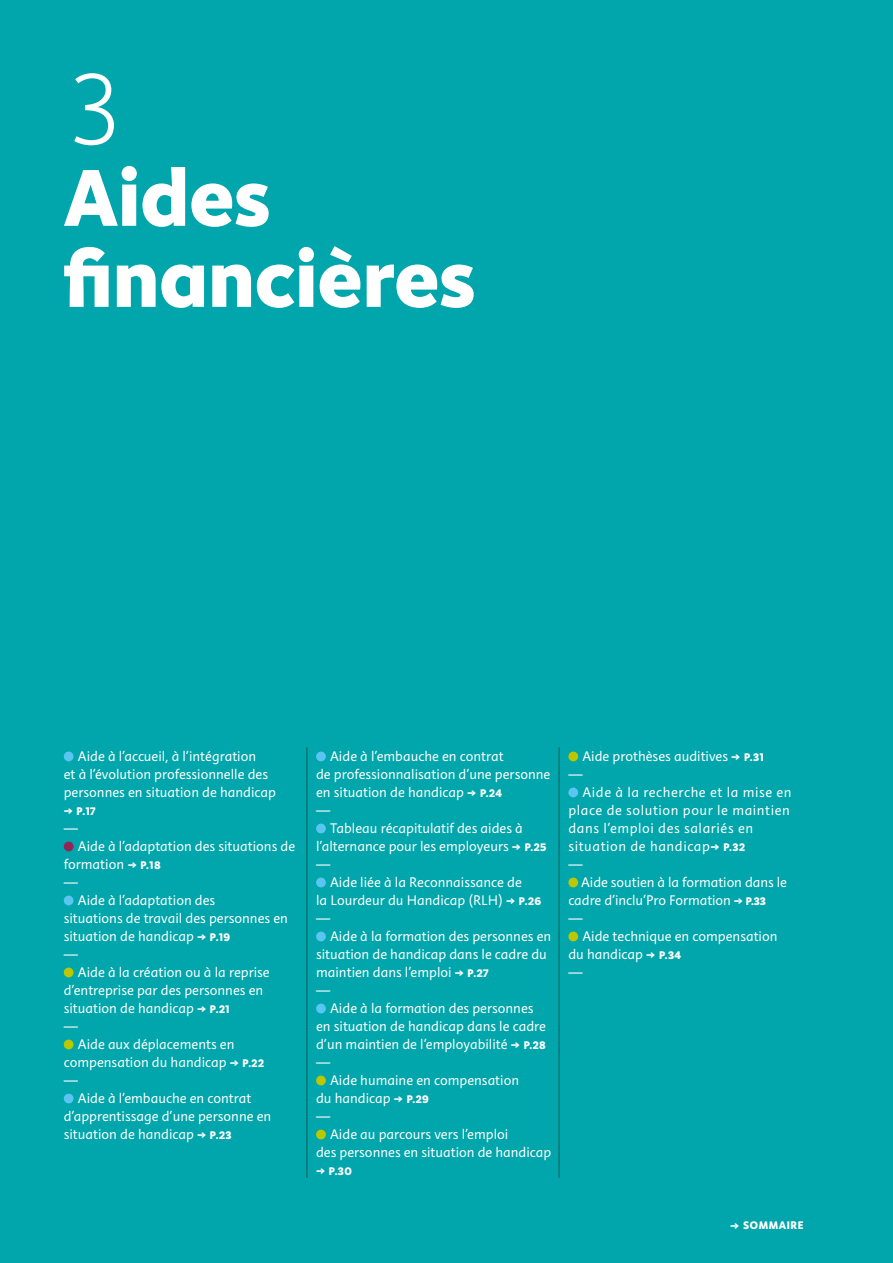
<style>
.page{position:relative;width:893px;height:1263px;background:#00a6ab}
.page>*{position:absolute;margin:0;border:0;box-sizing:border-box;transform-origin:0 0}
.t1{font:105px "Instant 2 Quick";color:#fff}
.t2{font:800 82.5px/81px "Instant 5";color:#fff}
.t3{font:14.25px/18px "Instant 3";color:#fff}
.t4{font:14.25px/18px "Instant 3";letter-spacing:.04em;color:#fff}
.t5{font:800 11.25px "Instant 5";letter-spacing:.05em;color:#fff}
.s1{font-family:"Instant 5";font-weight:800;font-size:11.25px}
</style>
<div class="page">
<div style="left:64px;top:751px;width:10px;height:10px;background:#5bc5f2;border-radius:50%"></div>
<div style="left:64px;top:841px;width:10px;height:10px;background:#952456;border-radius:50%"></div>
<div style="left:64px;top:895px;width:10px;height:10px;background:#5bc5f2;border-radius:50%"></div>
<div style="left:64px;top:967px;width:10px;height:10px;background:#bbc801;border-radius:50%"></div>
<div style="left:64px;top:1039px;width:10px;height:10px;background:#bbc801;border-radius:50%"></div>
<div style="left:64px;top:1093px;width:10px;height:10px;background:#5bc5f2;border-radius:50%"></div>
<div style="left:316px;top:751px;width:10px;height:10px;background:#5bc5f2;border-radius:50%"></div>
<div style="left:316px;top:823px;width:10px;height:10px;background:#5bc5f2;border-radius:50%"></div>
<div style="left:316px;top:877px;width:10px;height:10px;background:#5bc5f2;border-radius:50%"></div>
<div style="left:316px;top:931px;width:10px;height:10px;background:#5bc5f2;border-radius:50%"></div>
<div style="left:316px;top:1003px;width:10px;height:10px;background:#5bc5f2;border-radius:50%"></div>
<div style="left:316px;top:1075px;width:10px;height:10px;background:#bbc801;border-radius:50%"></div>
<div style="left:316px;top:1129px;width:10px;height:10px;background:#bbc801;border-radius:50%"></div>
<div style="left:568px;top:751px;width:10px;height:10px;background:#bbc801;border-radius:50%"></div>
<div style="left:568px;top:787px;width:10px;height:10px;background:#5bc5f2;border-radius:50%"></div>
<div style="left:568px;top:877px;width:10px;height:10px;background:#bbc801;border-radius:50%"></div>
<div style="left:568px;top:931px;width:10px;height:10px;background:#bbc801;border-radius:50%"></div>
<hr style="left:306px;top:747px;width:2px;height:431px;background:#007577">
<hr style="left:558px;top:747px;width:2px;height:431px;background:#007577">
<h1 class="t1" style="left:64px;top:45px;width:64px">3</h1>
<h2 class="t2" style="left:64px;top:156px;width:413px">Aides financières</h2>
<p class="t3" style="left:64px;top:748px;width:214px;text-align:center">Aide à l’accueil, à l’intégration<br>et à l’évolution professionnelle des personnes en situation de handicap</p>
<p class="t5" style="left:64px;top:803px;width:33px">→ P.17</p>
<p class="t3" style="left:64px;top:820px;width:16px">—</p>
<p class="t3" style="left:78px;top:838px;width:219px">Aide à l'adaptation des situations de</p>
<p class="t3" style="left:64px;top:856px;width:98px">formation <span class="s1">→ P.18</span></p>
<p class="t3" style="left:64px;top:874px;width:16px">—</p>
<p class="t3" style="left:78px;top:892px;width:139px">Aide à l’adaptation des</p>
<p class="t3" style="left:64px;top:910px;width:226px">situations de travail des personnes en</p>
<p class="t3" style="left:64px;top:928px;width:168px">situation de handicap <span class="s1">→ P.19</span></p>
<p class="t3" style="left:64px;top:946px;width:16px">—</p>
<p class="t3" style="left:78px;top:964px;width:193px">Aide à la création ou à la reprise</p>
<p class="t3" style="left:64px;top:982px;width:201px">d’entreprise par des personnes en</p>
<p class="t3" style="left:64px;top:1000px;width:167px">situation de handicap <span class="s1">→ P.21</span></p>
<p class="t3" style="left:64px;top:1018px;width:16px">—</p>
<p class="t3" style="left:78px;top:1036px;width:158px">Aide aux déplacements en</p>
<p class="t3" style="left:64px;top:1054px;width:202px">compensation du handicap <span class="s1">→ P.22</span></p>
<p class="t3" style="left:64px;top:1072px;width:16px">—</p>
<p class="t3" style="left:78px;top:1090px;width:175px">Aide à l’embauche en contrat</p>
<p class="t3" style="left:64px;top:1108px;width:209px">d’apprentissage d’une personne en</p>
<p class="t3" style="left:64px;top:1126px;width:169px">situation de handicap <span class="s1">→ P.23</span></p>
<p class="t3" style="left:330px;top:748px;width:175px">Aide à l’embauche en contrat</p>
<p class="t3" style="left:316px;top:766px;width:236px">de professionnalisation d’une personne</p>
<p class="t3" style="left:316px;top:784px;width:187px">en situation de handicap <span class="s1">→ P.24</span></p>
<p class="t3" style="left:316px;top:802px;width:16px">—</p>
<p class="t3" style="left:330px;top:820px;width:194px">Tableau récapitulatif des aides à</p>
<p class="t3" style="left:316px;top:838px;width:232px">l’alternance pour les employeurs <span class="s1">→ P.25</span></p>
<p class="t3" style="left:316px;top:856px;width:16px">—</p>
<p class="t3" style="left:330px;top:874px;width:193px">Aide liée à la Reconnaissance de</p>
<p class="t3" style="left:316px;top:892px;width:227px">la Lourdeur du Handicap (RLH) <span class="s1">→ P.26</span></p>
<p class="t3" style="left:316px;top:910px;width:16px">—</p>
<p class="t3" style="left:330px;top:928px;width:223px">Aide à la formation des personnes en</p>
<p class="t3" style="left:316px;top:946px;width:232px">situation de handicap dans le cadre du</p>
<p class="t3" style="left:316px;top:964px;width:174px">maintien dans l’emploi <span class="s1">→ P.27</span></p>
<p class="t3" style="left:316px;top:982px;width:16px">—</p>
<p class="t3" style="left:330px;top:1000px;width:205px">Aide à la formation des personnes</p>
<p class="t3" style="left:316px;top:1018px;width:231px">en situation de handicap dans le cadre</p>
<p class="t3" style="left:316px;top:1036px;width:231px">d’un maintien de l’employabilité <span class="s1">→ P.28</span></p>
<p class="t3" style="left:316px;top:1054px;width:16px">—</p>
<p class="t3" style="left:330px;top:1072px;width:190px">Aide humaine en compensation</p>
<p class="t3" style="left:316px;top:1090px;width:114px">du handicap <span class="s1">→ P.29</span></p>
<p class="t3" style="left:316px;top:1108px;width:16px">—</p>
<p class="t3" style="left:330px;top:1126px;width:180px">Aide au parcours vers l’emploi</p>
<p class="t3" style="left:316px;top:1144px;width:237px">des personnes en situation de handicap</p>
<p class="t5" style="left:316px;top:1163px;width:37px">→ P.30</p>
<p class="t3" style="left:568px;top:748px;width:197px;text-indent:14px">Aide prothèses auditives <span class="s1">→ P.31 </span>—</p>
<p class="t4" style="left:568px;top:784px;width:225px;text-indent:14px">Aide à la recherche et la mise en place de solution pour le maintien dans l'emploi des salariés en situation de handicap<span class="s1">→ P.32<br></span>—</p>
<p class="t3" style="left:568px;top:874px;width:220px;text-indent:13px">Aide soutien à la formation dans le cadre d'inclu’Pro Formation <span class="s1">→ P.33<br></span>—</p>
<p class="t3" style="left:568px;top:928px;width:211px;text-indent:14px">Aide technique en compensation du handicap <span class="s1">→ P.34<br></span>—</p>
<p class="t5" style="left:730px;top:1217px;width:75px">→ SOMMAIRE</p>
</div>
